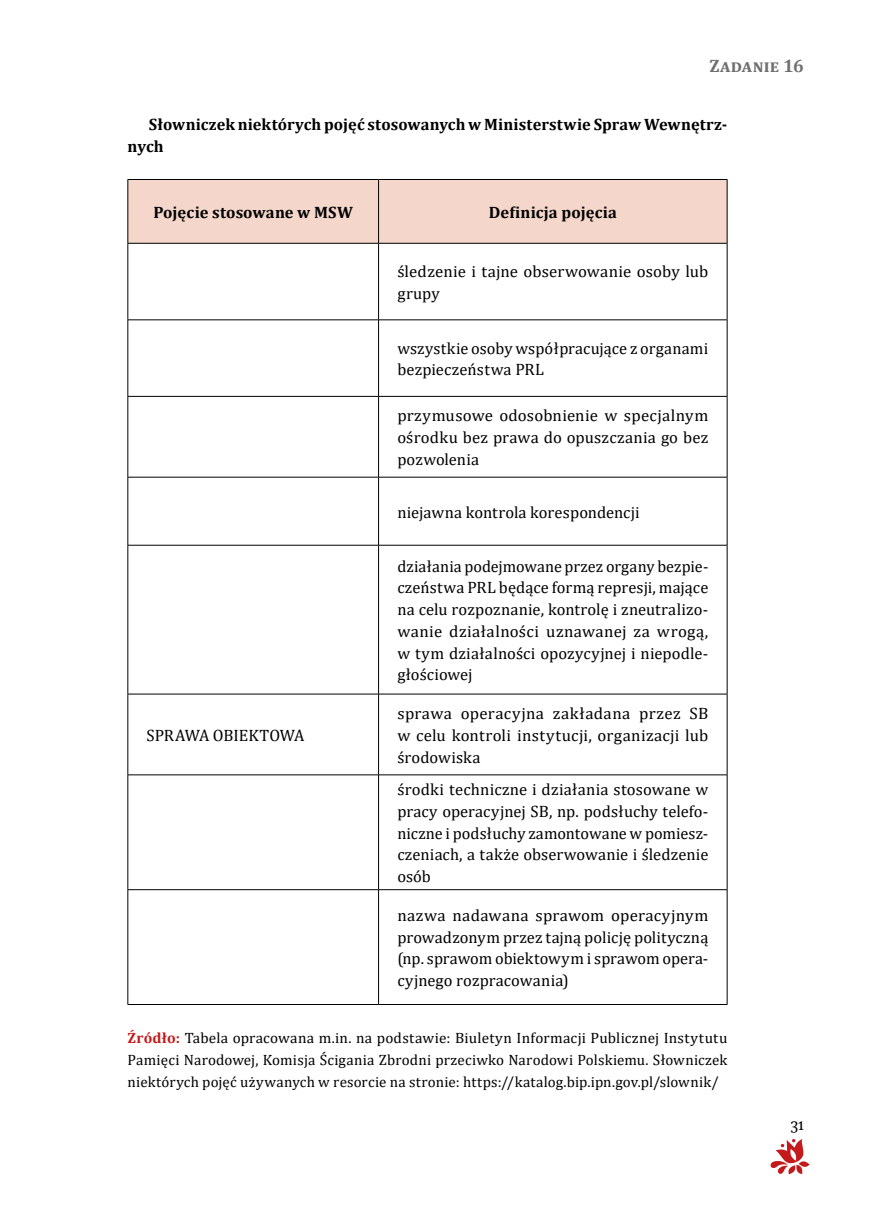
<style>
.page{position:relative;width:872px;height:1212px;background:#fff}
.page>*{position:absolute;margin:0;border:0;box-sizing:border-box;transform-origin:0 0}
.t1{font:700 18px "Cambria";letter-spacing:.035em;color:#706f6f}
.t2{font:16.5px/21.8px "Cambria";letter-spacing:.005em;color:#000;text-align:justify}
.t3{font:700 16.5px/21.8px "Cambria";letter-spacing:.005em;color:#000}
.t4{font:16.5px "Cambria Math";color:#000}
.t5{font:15px/21.8px "Cambria";letter-spacing:.005em;color:#000;text-align:justify}
.s1{font-weight:700;color:#c51a1b}
</style>
<div class="page">
<svg style="left:770px;top:1139px;width:39px;height:35px"></svg>
<div style="left:129px;top:180px;width:598px;height:63px;background:#f4d6ca"></div>
<hr style="left:128px;top:179px;width:250px;height:1px;background:#000">
<hr style="left:128px;top:180px;width:1px;height:63px;background:#000">
<hr style="left:378px;top:179px;width:349px;height:1px;background:#000">
<hr style="left:378px;top:180px;width:1px;height:63px;background:#000">
<hr style="left:727px;top:180px;width:1px;height:63px;background:#000">
<hr style="left:128px;top:243px;width:250px;height:1px;background:#000">
<hr style="left:128px;top:243px;width:1px;height:77px;background:#000">
<hr style="left:378px;top:243px;width:349px;height:1px;background:#000">
<hr style="left:378px;top:243px;width:1px;height:77px;background:#000">
<hr style="left:727px;top:243px;width:1px;height:77px;background:#000">
<hr style="left:128px;top:320px;width:250px;height:1px;background:#000">
<hr style="left:128px;top:320px;width:1px;height:76px;background:#000">
<hr style="left:378px;top:320px;width:349px;height:1px;background:#000">
<hr style="left:378px;top:320px;width:1px;height:76px;background:#000">
<hr style="left:727px;top:320px;width:1px;height:76px;background:#000">
<hr style="left:128px;top:396px;width:250px;height:1px;background:#000">
<hr style="left:128px;top:397px;width:1px;height:80px;background:#000">
<hr style="left:378px;top:396px;width:349px;height:1px;background:#000">
<hr style="left:378px;top:397px;width:1px;height:80px;background:#000">
<hr style="left:727px;top:397px;width:1px;height:80px;background:#000">
<hr style="left:128px;top:477px;width:250px;height:1px;background:#000">
<hr style="left:128px;top:477px;width:1px;height:68px;background:#000">
<hr style="left:378px;top:477px;width:349px;height:1px;background:#000">
<hr style="left:378px;top:477px;width:1px;height:68px;background:#000">
<hr style="left:727px;top:477px;width:1px;height:68px;background:#000">
<hr style="left:128px;top:545px;width:250px;height:1px;background:#000">
<hr style="left:128px;top:545px;width:1px;height:149px;background:#000">
<hr style="left:378px;top:545px;width:349px;height:1px;background:#000">
<hr style="left:378px;top:545px;width:1px;height:149px;background:#000">
<hr style="left:727px;top:545px;width:1px;height:149px;background:#000">
<hr style="left:128px;top:694px;width:250px;height:1px;background:#000">
<hr style="left:128px;top:694px;width:1px;height:81px;background:#000">
<hr style="left:378px;top:694px;width:349px;height:1px;background:#000">
<hr style="left:378px;top:694px;width:1px;height:81px;background:#000">
<hr style="left:727px;top:694px;width:1px;height:81px;background:#000">
<hr style="left:128px;top:774px;width:250px;height:1px;background:#000">
<hr style="left:128px;top:775px;width:1px;height:114px;background:#000">
<hr style="left:378px;top:774px;width:349px;height:1px;background:#000">
<hr style="left:378px;top:775px;width:1px;height:114px;background:#000">
<hr style="left:727px;top:775px;width:1px;height:114px;background:#000">
<hr style="left:128px;top:889px;width:250px;height:1px;background:#000">
<hr style="left:128px;top:890px;width:1px;height:114px;background:#000">
<hr style="left:378px;top:889px;width:349px;height:1px;background:#000">
<hr style="left:378px;top:890px;width:1px;height:114px;background:#000">
<hr style="left:727px;top:890px;width:1px;height:114px;background:#000">
<hr style="left:128px;top:1004px;width:250px;height:1px;background:#000">
<hr style="left:378px;top:1004px;width:349px;height:1px;background:#000">
<p class="t1" style="left:709px;top:53px;width:96px">Zadanie 16</p>
<p class="t3" style="left:128px;top:113px;width:601px;text-indent:21px">Słowniczek niektórych pojęć stosowanych w Ministerstwie Spraw Wewnętrz&shy;nych</p>
<p class="t3" style="left:153px;top:201px;width:201px">Pojęcie stosowane w MSW</p>
<p class="t3" style="left:489px;top:201px;width:129px">Definicja pojęcia</p>
<p class="t2" style="left:147px;top:724px;width:159px">SPRAWA OBIEKTOWA</p>
<p class="t2" style="left:397px;top:260px;width:312px">śledzenie i tajne obserwowanie osoby lub grupy</p>
<p class="t2" style="left:397px;top:337px;width:312px">wszystkie osoby współpracujące z organami bezpieczeństwa PRL</p>
<p class="t2" style="left:397px;top:405px;width:312px">przymusowe odosobnienie w specjalnym ośrodku bez prawa do opuszczania go bez pozwolenia</p>
<p class="t2" style="left:397px;top:501px;width:244px">niejawna kontrola korespondencji</p>
<p class="t2" style="left:397px;top:555px;width:312px">działania podejmowane przez organy bezpie&shy;czeństwa PRL będące formą represji, mające na celu rozpoznanie, kontrolę i zneutralizo&shy;wanie działalności uznawanej za wrogą, w tym działalności opozycyjnej i niepodle&shy;głościowej</p>
<p class="t2" style="left:397px;top:702px;width:312px">sprawa operacyjna zakładana przez SB w celu kontroli instytucji, organizacji lub środowiska</p>
<p class="t2" style="left:397px;top:779px;width:312px">środki techniczne i działania stosowane w pracy operacyjnej SB, np. podsłuchy telefo&shy;niczne i podsłuchy zamontowane w pomiesz&shy;czeniach, a także obserwowanie i śledzenie osób</p>
<p class="t2" style="left:397px;top:904px;width:312px">nazwa nadawana sprawom operacyjnym prowadzonym przez tajną policję polityczną (np. sprawom obiektowym i sprawom opera&shy;cyjnego rozpracowania)</p>
<p class="t5" style="left:128px;top:1027px;width:601px"><span class="s1">Źródło:</span> Tabela opracowana m.in. na podstawie: Biuletyn Informacji Publicznej Instytutu Pamięci Narodowej, Komisja Ścigania Zbrodni przeciwko Narodowi Polskiemu. Słowniczek niektórych pojęć używanych w resorcie na stronie: https://katalog.bip.ipn.gov.pl/slownik/</p>
<p class="t4" style="left:790px;top:1115px;width:15px">31</p>
</div>
